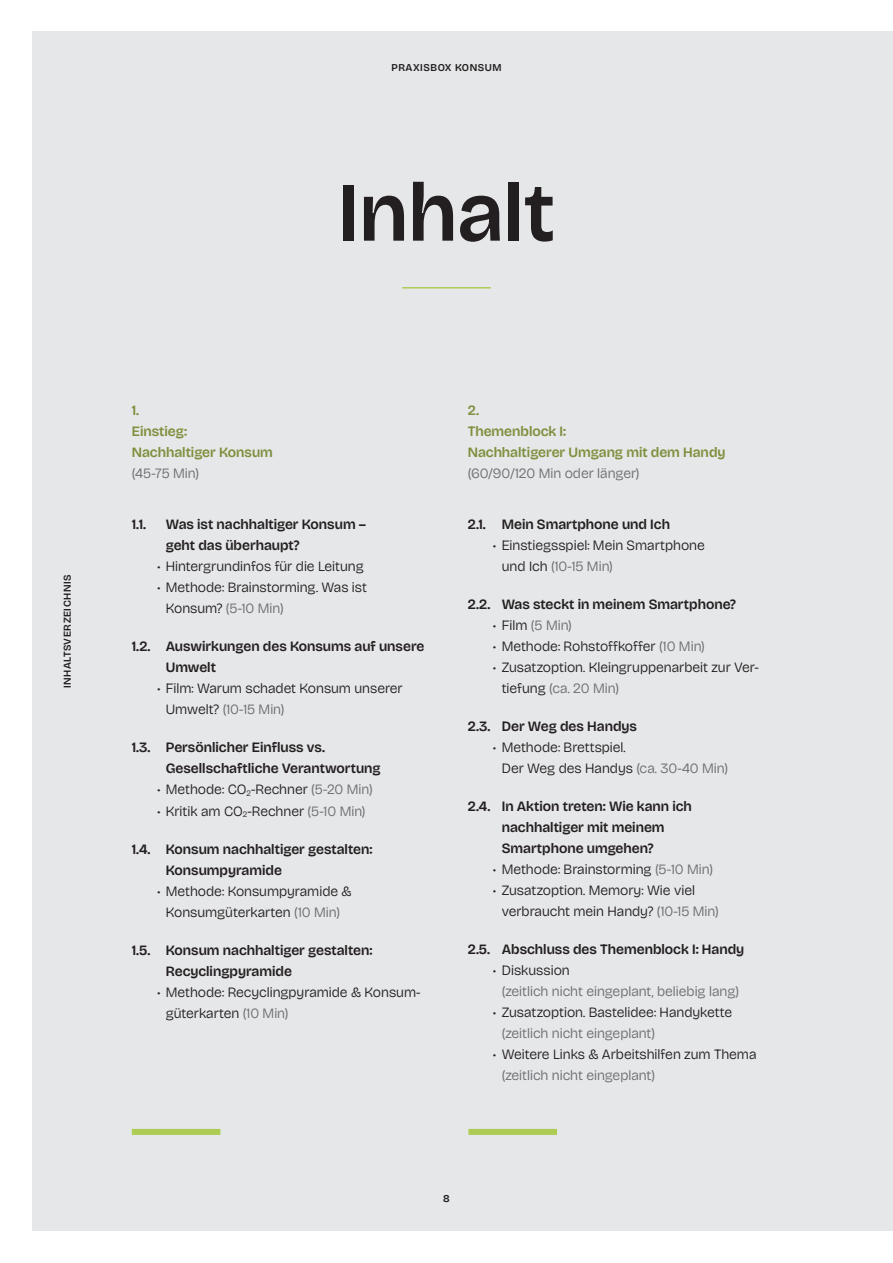
<style>
.page{position:relative;width:893px;height:1263px;background:#fff}
.page>*{position:absolute;margin:0;border:0;box-sizing:border-box;transform-origin:0 0}
.t1{font:600 84px "Bricolage Grotesque 28 pt";color:#231f20}
.t2{font:300 14.25px/21px "Bricolage Grotesque 28 pt";color:#231f20}
.t3{font:600 14.25px/21px "Bricolage Grotesque 28 pt";color:#231f20}
.t4{font:600 14.25px/21px "Bricolage Grotesque 28 pt";color:#7d903d}
.t5{font:300 14.25px/21px "Bricolage Grotesque 28 pt";color:#6c6d70}
.t6{font:600 10.5px "Bricolage Grotesque 28 pt";letter-spacing:.05em;color:#231f20}
.s1{font-weight:300;color:#6c6d70}
.s2{color:#6c6d70}
.s3{color:#231f20}
</style>
<div class="page">
<div style="left:33px;top:32px;width:860px;height:1199px;background:#e6e7e9"></div>
<div style="left:132px;top:1129px;width:88px;height:6px;background:#adcc54"></div>
<div style="left:468px;top:1129px;width:89px;height:6px;background:#adcc54"></div>
<hr style="left:402px;top:287px;width:89px;height:2px;background:#adcc54">
<p class="t6" style="left:391px;top:59px;width:112px">PRAXISBOX KONSUM</p>
<p class="t1" style="left:338px;top:149px;width:219px">Inhalt</p>
<p class="t6" style="left:59px;top:688px;width:115px;rotate:-90deg">INHALTSVERZEICHNIS</p>
<p class="t4" style="left:132px;top:400px;width:143px">1.<br>Einstieg:<br>Nachhaltiger Konsum <span class="s1">(45-75 Min)</span></p>
<p class="t3" style="left:132px;top:513px;width:16px">1.1.</p>
<p class="t3" style="left:166px;top:513px;width:202px">Was ist nachhaltiger Konsum – geht das überhaupt?</p>
<p class="t2" style="left:157px;top:555px;width:208px">• Hintergrundinfos für die Leitung</p>
<p class="t2" style="left:166px;top:576px;width:203px;text-indent:-9px">• Methode: Brainstorming. Was ist<br>Konsum? <span class="s2">(5-10 Min)</span></p>
<p class="t3" style="left:166px;top:635px;width:260px;text-indent:-34px">1.2. Auswirkungen des Konsums auf unsere<br>Umwelt</p>
<p class="t2" style="left:166px;top:677px;width:238px;text-indent:-9px">• Film: Warum schadet Konsum unserer<br>Umwelt? <span class="s2">(10-15 Min)</span></p>
<p class="t3" style="left:166px;top:736px;width:216px;text-indent:-34px">1.3. Persönlicher Einfluss vs.<br>Gesellschaftliche Verantwortung</p>
<p class="t2" style="left:157px;top:778px;width:217px">• Methode: CO<sub>2</sub>-Rechner <span class="s2">(5-20 Min)</span></p>
<p class="t2" style="left:157px;top:800px;width:210px">• Kritik am CO<sub>2</sub>-Rechner <span class="s2">(5-10 Min)</span></p>
<p class="t3" style="left:166px;top:838px;width:208px;text-indent:-34px">1.4. Konsum nachhaltiger gestalten:<br>Konsumpyramide</p>
<p class="t2" style="left:157px;top:880px;width:196px;text-align:center">• Methode: Konsumpyramide &amp;<br>Konsumgüterkarten <span class="s2">(10 Min)</span></p>
<p class="t3" style="left:166px;top:939px;width:208px;text-indent:-34px">1.5. Konsum nachhaltiger gestalten:<br>Recyclingpyramide</p>
<p class="t2" style="left:166px;top:981px;width:255px;text-indent:-9px">• Methode: Recyclingpyramide &amp; Konsum&shy;güterkarten <span class="s2">(10 Min)</span></p>
<p class="t4" style="left:468px;top:400px;width:259px">2.<br>Themenblock I:<br>Nachhaltigerer Umgang mit dem Handy <span class="s1">(60/90/120 Min oder länger)</span></p>
<p class="t3" style="left:468px;top:513px;width:204px">2.1. Mein Smartphone und Ich</p>
<p class="t2" style="left:502px;top:534px;width:205px;text-indent:-9px">• Einstiegsspiel: Mein Smartphone und Ich <span class="s2">(10-15 Min)</span></p>
<p class="t3" style="left:468px;top:593px;width:270px">2.2. Was steckt in meinem Smartphone?</p>
<p class="t5" style="left:493px;top:614px;width:80px"><span class="s3">• Film</span> (5 Min)</p>
<p class="t2" style="left:493px;top:635px;width:213px">• Methode: Rohstoffkoffer <span class="s2">(10 Min)</span></p>
<p class="t2" style="left:502px;top:656px;width:259px;text-indent:-9px">• Zusatzoption. Kleingruppenarbeit zur Ver&shy;tiefung <span class="s2">(ca. 20 Min)</span></p>
<p class="t3" style="left:468px;top:715px;width:171px">2.3. Der Weg des Handys</p>
<p class="t2" style="left:502px;top:736px;width:228px;text-indent:-9px">• Methode: Brettspiel.<br>Der Weg des Handys <span class="s2">(ca. 30-40 Min)</span></p>
<p class="t3" style="left:468px;top:795px;width:226px;text-align:center">2.4. In Aktion treten: Wie kann ich nachhaltiger mit meinem<br>Smartphone umgehen?</p>
<p class="t2" style="left:493px;top:858px;width:221px">• Methode: Brainstorming <span class="s2">(5-10 Min)</span></p>
<p class="t2" style="left:502px;top:879px;width:219px;text-indent:-9px">• Zusatzoption. Memory: Wie viel verbraucht mein Handy? <span class="s2">(10-15 Min)</span></p>
<p class="t3" style="left:468px;top:938px;width:278px">2.5. Abschluss des Themenblock I: Handy</p>
<p class="t5" style="left:502px;top:959px;width:239px;text-indent:-9px"><span class="s3">• Diskussion<br></span>(zeitlich nicht eingeplant, beliebig lang)</p>
<p class="t2" style="left:502px;top:1001px;width:232px;text-indent:-9px">• Zusatzoption. Bastelidee: Handykette <span class="s2">(zeitlich nicht eingeplant)</span></p>
<p class="t2" style="left:502px;top:1043px;width:256px;text-indent:-9px">• Weitere Links &amp; Arbeitshilfen zum Thema <span class="s2">(zeitlich nicht eingeplant)</span></p>
<p class="t6" style="left:443px;top:1190px;width:8px">8</p>
</div>
